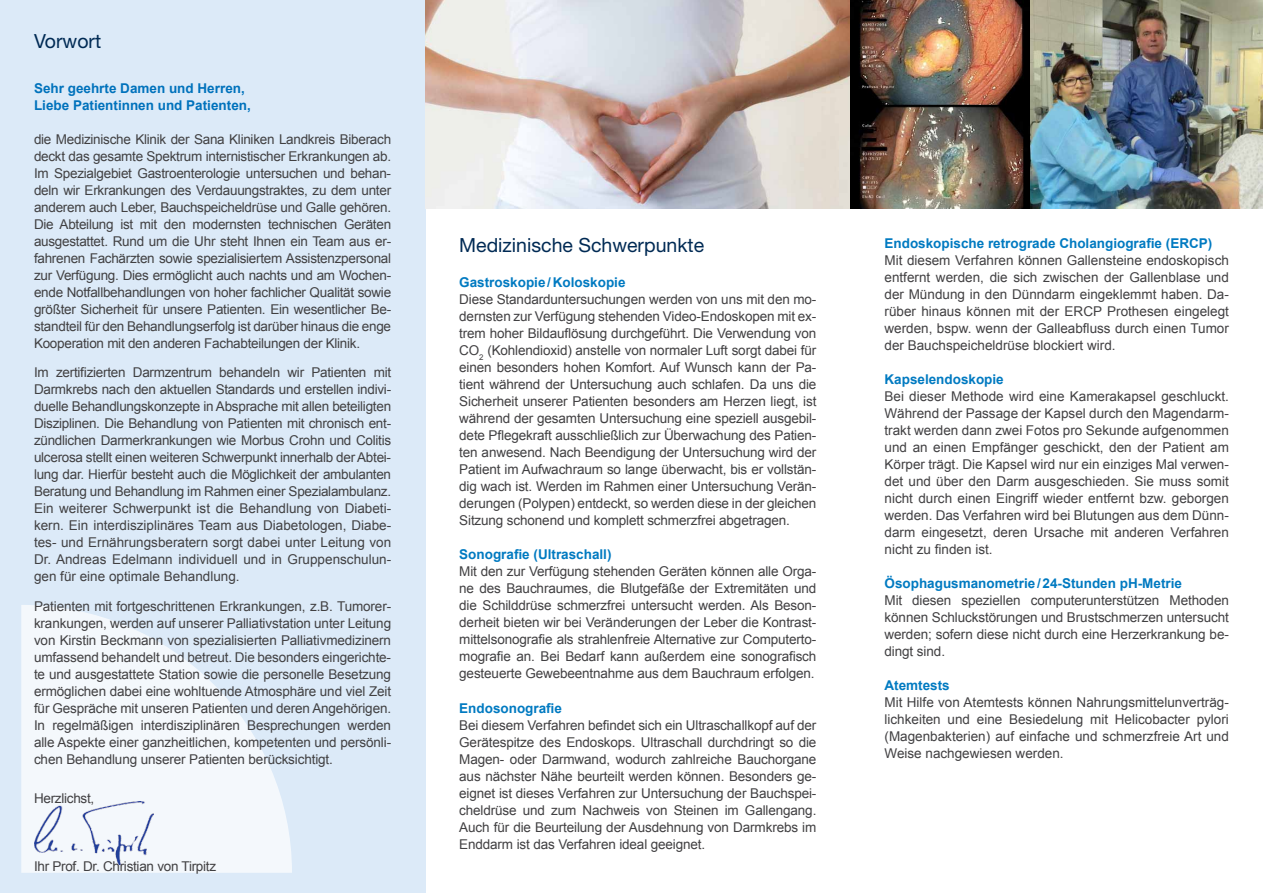
<style>
.page{position:relative;width:1263px;height:893px;background:#fff}
.page>*{position:absolute;margin:0;border:0;box-sizing:border-box;transform-origin:0 0}
.t1{font:19.5px "Helvetica Neue LT Pro";color:#002a54}
.t2{font:13.5px/17px "Arial";letter-spacing:-.01em;color:#414042;text-align:justify}
.t3{font:700 13.5px "Arial";color:#007ac1}
.t4{font:700 13.5px/17px "Arial";color:#0072bc}
</style>
<div class="page">
<div style="left:0;top:0;width:425px;height:893px;background:#dceaf8"></div>
<svg style="left:21px;top:605px;width:271px;height:268px;fill:#f4f8fc"></svg>
<img style="left:34px;top:802px;width:119px;height:62px">
<img style="left:425px;top:0;width:515px;height:208px">
<img style="left:940px;top:0;width:323px;height:208px">
<h1 class="t1" style="left:34px;top:29px;width:69px">Vorwort</h1>
<p class="t4" style="left:34px;top:80px;width:218px">Sehr geehrte Damen und Herren,<br>Liebe Patientinnen und Patienten,</p>
<p class="t2" style="left:34px;top:131px;width:359px">die Medizinische Klinik der Sana Kliniken Landkreis Biberach deckt das gesamte Spektrum internistischer Erkrankungen ab.<br>Im Spezialgebiet Gastroenterologie untersuchen und behan&shy;deln wir Erkrankungen des Verdauungstraktes, zu dem unter anderem auch Leber, Bauchspeicheldrüse und Galle gehören.<br>Die Abteilung ist mit den modernsten technischen Geräten ausgestattet. Rund um die Uhr steht Ihnen ein Team aus er&shy;fahrenen Fachärzten sowie spezialisiertem Assistenzpersonal zur Verfügung. Dies ermöglicht auch nachts und am Wochen&shy;ende Notfallbehandlungen von hoher fachlicher Qualität sowie größter Sicherheit für unsere Patienten. Ein wesentlicher Be&shy;standteil für den Behandlungserfolg ist darüber hinaus die enge Kooperation mit den anderen Fachabteilungen der Klinik.</p>
<p class="t2" style="left:34px;top:364px;width:359px">Im zertifizierten Darmzentrum behandeln wir Patienten mit Darmkrebs nach den aktuellen Standards und erstellen indivi&shy;duelle Behandlungskonzepte in Absprache mit allen beteiligten Disziplinen. Die Behandlung von Patienten mit chronisch ent&shy;zündlichen Darmerkrankungen wie Morbus Crohn und Colitis ulcerosa stellt einen weiteren Schwerpunkt innerhalb der Abtei&shy;lung dar. Hierfür besteht auch die Möglichkeit der ambulanten Beratung und Behandlung im Rahmen einer Spezialambulanz.<br>Ein weiterer Schwerpunkt ist die Behandlung von Diabeti&shy;kern. Ein interdisziplinäres Team aus Diabetologen, Diabe&shy;tes- und Ernährungsberatern sorgt dabei unter Leitung von Dr. Andreas Edelmann individuell und in Gruppenschulun&shy;gen für eine optimale Behandlung.</p>
<p class="t2" style="left:34px;top:598px;width:359px">Patienten mit fortgeschrittenen Erkrankungen, z.B. Tumorer&shy;krankungen, werden auf unserer Palliativstation unter Leitung von Kirstin Beckmann von spezialisierten Palliativmedizinern umfassend behandelt und betreut. Die besonders eingerichte&shy;te und ausgestattete Station sowie die personelle Besetzung ermöglichen dabei eine wohltuende Atmosphäre und viel Zeit für Gespräche mit unseren Patienten und deren Angehörigen.<br>In regelmäßigen interdisziplinären Besprechungen werden alle Aspekte einer ganzheitlichen, kompetenten und persönli&shy;chen Behandlung unserer Patienten berücksichtigt.</p>
<p class="t2" style="left:34px;top:789px;width:62px">Herzlichst,</p>
<p class="t2" style="left:34px;top:857px;width:184px">Ihr Prof. Dr. Christian von Tirpitz</p>
<h1 class="t1" style="left:459px;top:233px;width:246px">Medizinische Schwerpunkte</h1>
<p class="t3" style="left:884px;top:234px;width:329px">Endoskopische retrograde Cholangiografie (ERCP)</p>
<p class="t2" style="left:884px;top:252px;width:346px">Mit diesem Verfahren können Gallensteine endoskopisch entfernt werden, die sich zwischen der Gallenblase und der Mündung in den Dünndarm eingeklemmt haben. Da&shy;rüber hinaus können mit der ERCP Prothesen eingelegt werden, bspw. wenn der Galleabfluss durch einen Tumor der Bauchspeicheldrüse blockiert wird.</p>
<p class="t3" style="left:884px;top:370px;width:121px">Kapselendoskopie</p>
<p class="t2" style="left:884px;top:388px;width:346px">Bei dieser Methode wird eine Kamerakapsel geschluckt.<br>Während der Passage der Kapsel durch den Magendarm&shy;trakt werden dann zwei Fotos pro Sekunde aufgenommen und an einen Empfänger geschickt, den der Patient am Körper trägt. Die Kapsel wird nur ein einziges Mal verwen&shy;det und über den Darm ausgeschieden. Sie muss somit nicht durch einen Eingriff wieder entfernt bzw. geborgen werden. Das Verfahren wird bei Blutungen aus dem Dünn&shy;darm eingesetzt, deren Ursache mit anderen Verfahren nicht zu finden ist.</p>
<p class="t3" style="left:884px;top:574px;width:299px">Ösophagusmanometrie / 24-Stunden pH-Metrie</p>
<p class="t2" style="left:884px;top:592px;width:346px">Mit diesen speziellen computerunterstützen Methoden können Schluckstörungen und Brustschmerzen untersucht werden; sofern diese nicht durch eine Herzerkrankung be&shy;dingt sind.</p>
<p class="t3" style="left:884px;top:676px;width:67px">Atemtests</p>
<p class="t2" style="left:884px;top:694px;width:346px">Mit Hilfe von Atemtests können Nahrungsmittelunverträg&shy;lichkeiten und eine Besiedelung mit Helicobacter pylori (Magenbakterien) auf einfache und schmerzfreie Art und Weise nachgewiesen werden.</p>
<p class="t3" style="left:459px;top:273px;width:168px">Gastroskopie / Koloskopie</p>
<p class="t2" style="left:459px;top:291px;width:359px">Diese Standarduntersuchungen werden von uns mit den mo&shy;dernsten zur Verfügung stehenden Video-Endoskopen mit ex&shy;trem hoher Bildauflösung durchgeführt. Die Verwendung von CO<sub>2</sub> (Kohlendioxid) anstelle von normaler Luft sorgt dabei für einen besonders hohen Komfort. Auf Wunsch kann der Pa&shy;tient während der Untersuchung auch schlafen. Da uns die Sicherheit unserer Patienten besonders am Herzen liegt, ist während der gesamten Untersuchung eine speziell ausgebil&shy;dete Pflegekraft ausschließlich zur Überwachung des Patien&shy;ten anwesend. Nach Beendigung der Untersuchung wird der Patient im Aufwachraum so lange überwacht, bis er vollstän&shy;dig wach ist. Werden im Rahmen einer Untersuchung Verän&shy;derungen (Polypen) entdeckt, so werden diese in der gleichen Sitzung schonend und komplett schmerzfrei abgetragen.</p>
<p class="t3" style="left:459px;top:546px;width:154px">Sonografie (Ultraschall)</p>
<p class="t2" style="left:459px;top:563px;width:359px">Mit den zur Verfügung stehenden Geräten können alle Orga&shy;ne des Bauchraumes, die Blutgefäße der Extremitäten und die Schilddrüse schmerzfrei untersucht werden. Als Beson&shy;derheit bieten wir bei Veränderungen der Leber die Kontrast&shy;mittelsonografie als strahlenfreie Alternative zur Computerto&shy;mografie an. Bei Bedarf kann außerdem eine sonografisch gesteuerte Gewebeentnahme aus dem Bauchraum erfolgen.</p>
<p class="t3" style="left:459px;top:699px;width:104px">Endosonografie</p>
<p class="t2" style="left:459px;top:716px;width:359px">Bei diesem Verfahren befindet sich ein Ultraschallkopf auf der Gerätespitze des Endoskops. Ultraschall durchdringt so die Magen- oder Darmwand, wodurch zahlreiche Bauchorgane aus nächster Nähe beurteilt werden können. Besonders ge&shy;eignet ist dieses Verfahren zur Untersuchung der Bauchspei&shy;cheldrüse und zum Nachweis von Steinen im Gallengang.<br>Auch für die Beurteilung der Ausdehnung von Darmkrebs im Enddarm ist das Verfahren ideal geeignet.</p>
</div>
